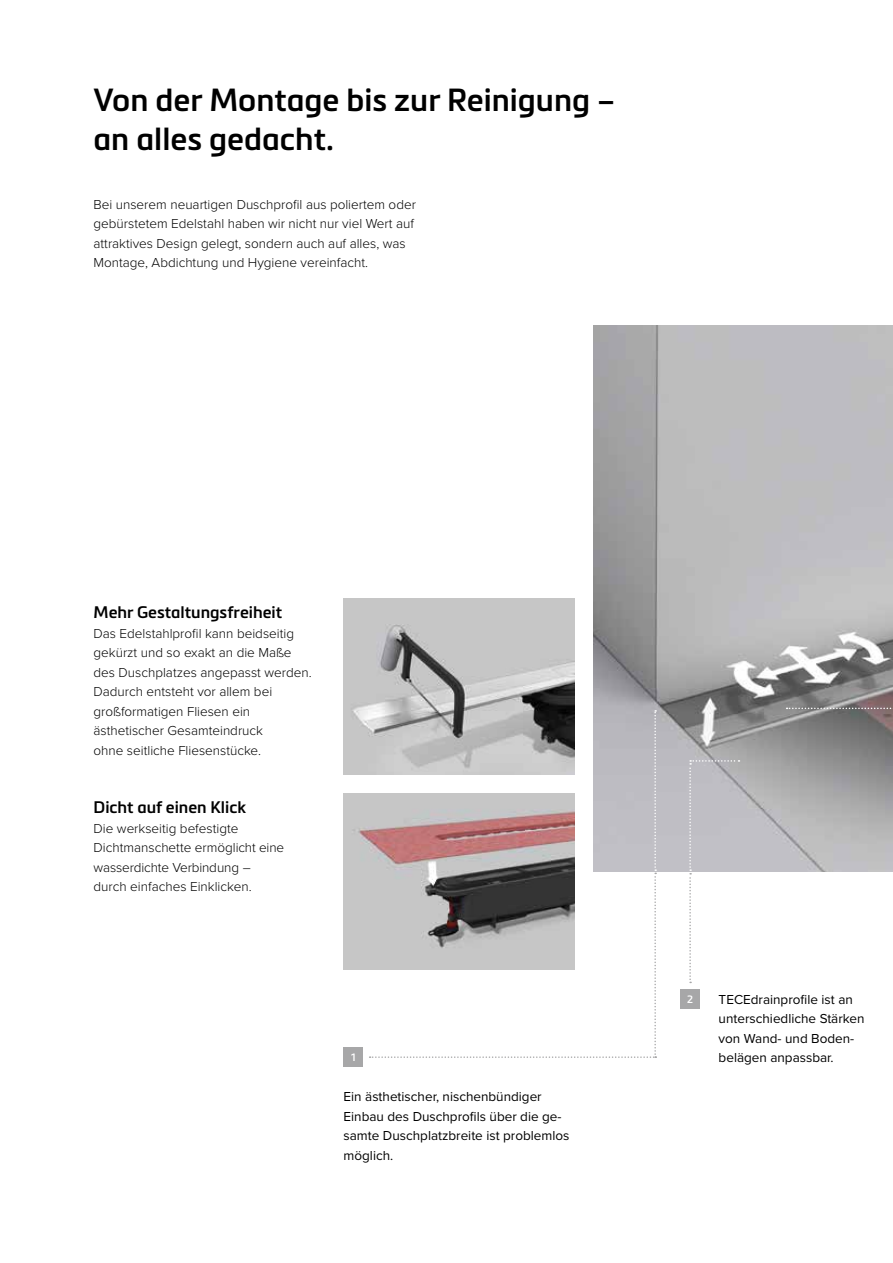
<style>
.page{position:relative;width:893px;height:1263px;background:#fff}
.page>*{position:absolute;margin:0;border:0;box-sizing:border-box;transform-origin:0 0}
.t1{font:600 31.5px/39px "Metronic Pro";color:#000}
.t2{font:600 16.5px "Metronic Pro";color:#000}
.t3{font:300 13.5px/19.5px "Proxima Nova";color:#000}
.t4{font:13.5px/19.5px "Proxima Nova";color:#000}
.t5{font:600 10.5px "Metronic Pro";color:#fff}
</style>
<div class="page">
<div style="left:344px;top:794px;width:26px;height:175px;background:#c6c6c6"></div>
<img style="left:344px;top:599px;width:231px;height:175px">
<img style="left:594px;top:326px;width:299px;height:546px">
<div style="left:344px;top:1047px;width:19px;height:20px;background:#a7a7a8"></div>
<svg style="left:787px;top:708px;width:106px;height:1px"></svg>
<div style="left:680px;top:989px;width:20px;height:19px;background:#a7a7a8"></div>
<svg style="left:689px;top:760px;width:50px;height:223px"></svg>
<svg style="left:370px;top:710px;width:286px;height:348px"></svg>
<h1 class="t1" style="left:94px;top:80px;width:523px">Von der Montage bis zur Reinigung – an alles gedacht.</h1>
<p class="t3" style="left:94px;top:194px;width:324px">Bei unserem neuartigen Duschprofil aus poliertem oder gebürstetem Edelstahl haben wir nicht nur viel Wert auf attraktives Design gelegt, sondern auch auf alles, was Montage, Abdichtung und Hygiene vereinfacht.</p>
<p class="t2" style="left:94px;top:602px;width:190px">Mehr Gestaltungsfreiheit</p>
<p class="t3" style="left:94px;top:623px;width:220px">Das Edelstahlprofil kann beidseitig gekürzt und so exakt an die Maße des Duschplatzes angepasst werden.<br>Dadurch entsteht vor allem bei großformatigen Fliesen ein ästhetischer Gesamteindruck<br>ohne seitliche Fliesenstücke.</p>
<p class="t2" style="left:94px;top:797px;width:154px">Dicht auf einen Klick</p>
<p class="t3" style="left:94px;top:818px;width:192px">Die werkseitig befestigte<br>Dichtmanschette ermöglicht eine wasserdichte Verbindung – durch einfaches Einklicken.</p>
<p class="t5" style="left:350px;top:1051px;width:8px">1</p>
<p class="t4" style="left:344px;top:1086px;width:227px">Ein ästhetischer, nischenbündiger<br>Einbau des Duschprofils über die ge&shy;samte Duschplatzbreite ist problemlos möglich.</p>
<p class="t5" style="left:687px;top:992px;width:8px">2</p>
<p class="t4" style="left:719px;top:989px;width:147px">TECEdrainprofile ist an unterschiedliche Stärken von Wand- und Boden&shy;belägen anpassbar.</p>
</div>
